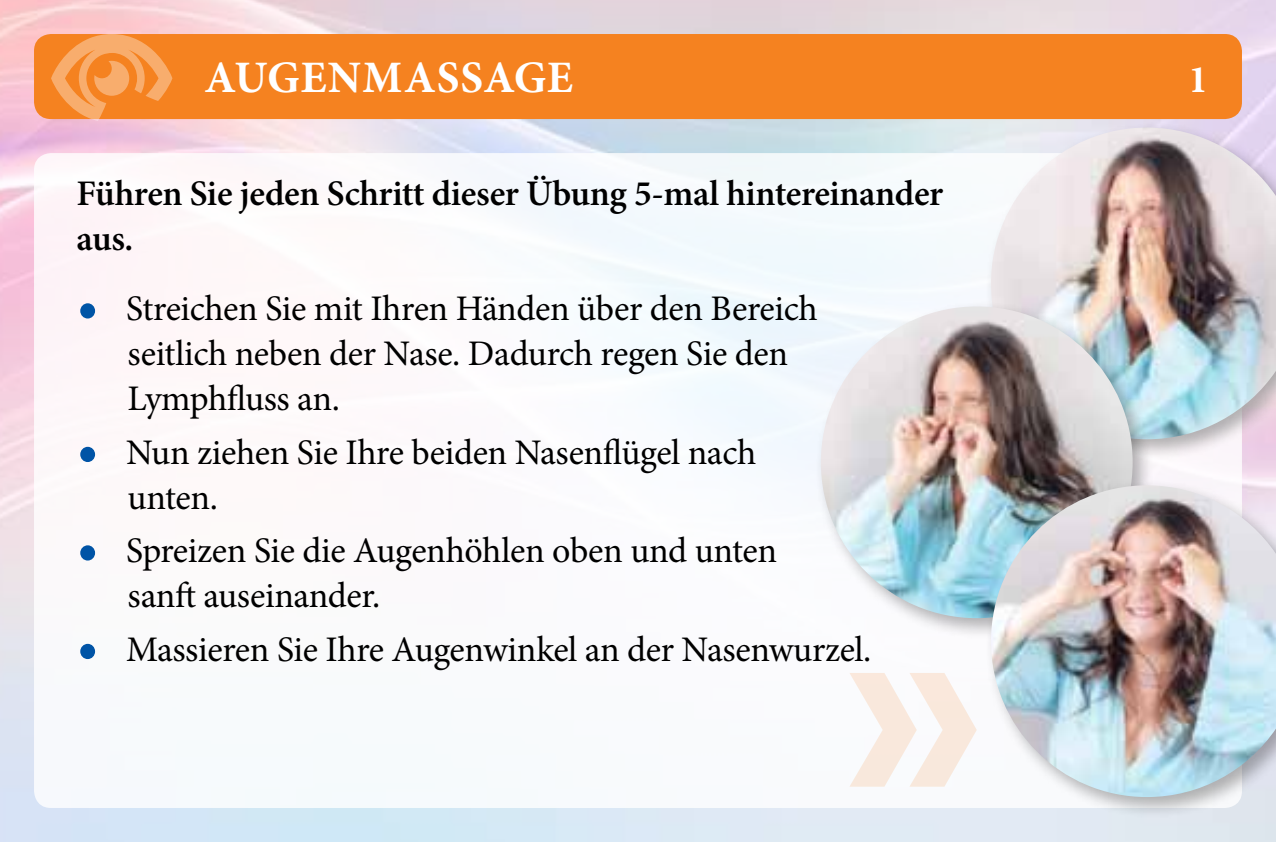
<style>
.page{position:relative;width:1276px;height:842px;background:#fff}
.page>*{position:absolute;margin:0;border:0;box-sizing:border-box;transform-origin:0 0}
.t1{font:700 45px "Minion Pro";letter-spacing:.01em;color:#fff}
.t2{font:700 39px "Minion Pro";color:#fff}
.t3{font:36px/45px "Minion Pro";letter-spacing:-.01em;color:#000}
.t4{font:600 36px/45px "Minion Pro";letter-spacing:-.01em;color:#000}
.s1{font-size:57px;color:#0054a6}
</style>
<div class="page">
<img style="left:0;top:0;width:1276px;height:842px">
<div style="left:34px;top:34px;width:1208px;height:85px;background:#f58220;border-radius:17px"></div>
<svg style="left:51px;top:34px;width:121px;height:87px"></svg>
<div style="left:34px;top:153px;width:1208px;height:655px;background:#fff;border-radius:17px"></div>
<svg style="left:850px;top:673px;width:126px;height:114px"></svg>
<div style="left:985px;top:121px;width:291px;height:340px;background:#000;opacity:.3"></div>
<img style="left:991px;top:128px;width:285px;height:311px">
<div style="left:815px;top:299px;width:339px;height:341px;background:#000;opacity:.3"></div>
<img style="left:821px;top:306px;width:311px;height:312px;border-radius:156px">
<div style="left:985px;top:478px;width:291px;height:341px;background:#000;opacity:.3"></div>
<img style="left:991px;top:485px;width:285px;height:312px">
<p class="t1" style="left:204px;top:46px;width:370px">AUGENMASSAGE</p>
<p class="t2" style="left:1188px;top:52px;width:21px">1</p>
<p class="t4" style="left:77px;top:171px;width:868px">Führen Sie jeden Schritt dieser Übung 5-mal hintereinander aus.</p>
<p class="t3" style="left:128px;top:286px;width:691px;text-indent:-51px"><span class="s1">•</span> Streichen Sie mit Ihren Händen über den Bereich seitlich neben der Nase. Dadurch regen Sie den<br>Lymphfluss an.</p>
<p class="t3" style="left:128px;top:430px;width:630px;text-indent:-51px"><span class="s1">•</span> Nun ziehen Sie Ihre beiden Nasenflügel nach unten.</p>
<p class="t3" style="left:128px;top:528px;width:651px;text-indent:-51px"><span class="s1">•</span> Spreizen Sie die Augenhöhlen oben und unten sanft auseinander.</p>
<p class="t3" style="left:77px;top:627px;width:796px"><span class="s1">•</span> Massieren Sie Ihre Augenwinkel an der Nasenwurzel.</p>
</div>
